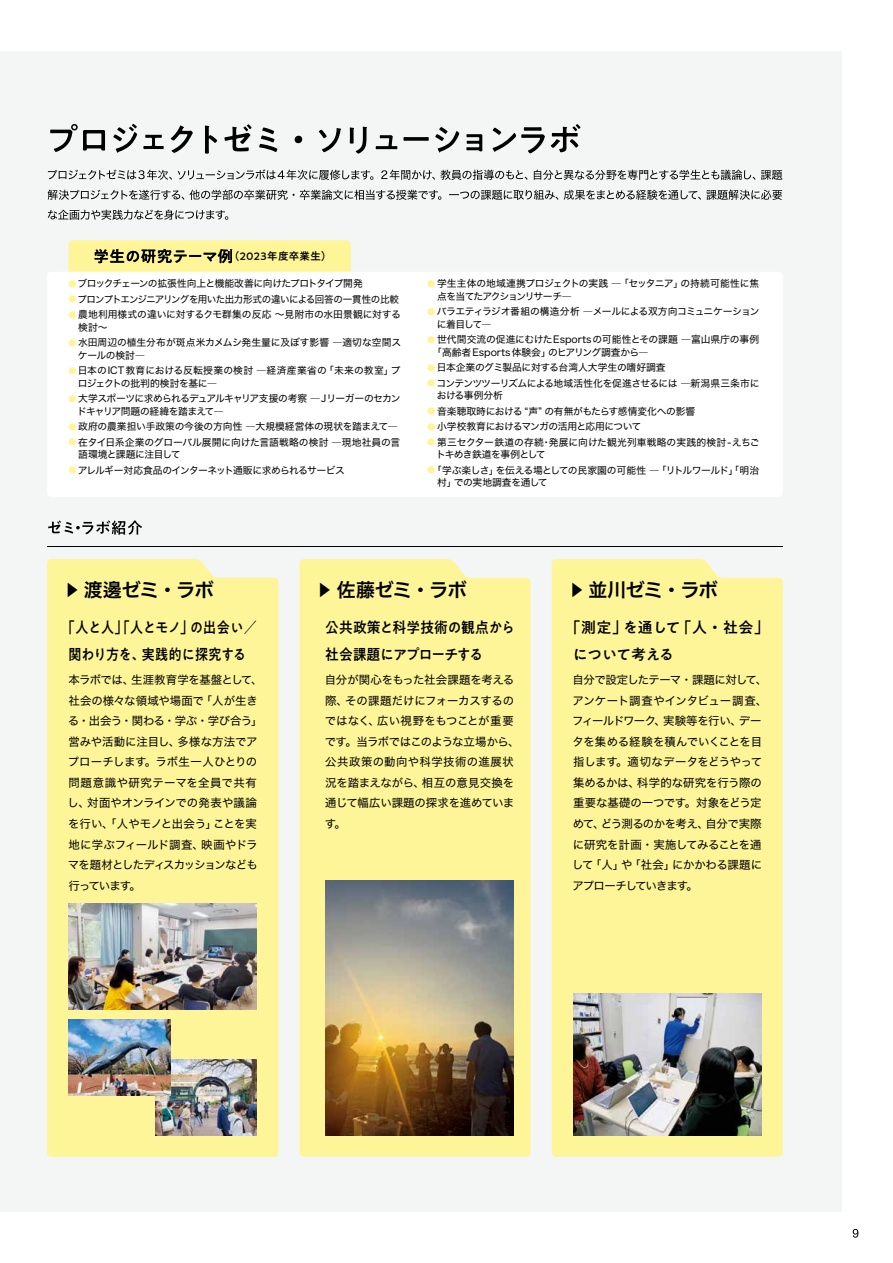
<style>
.page{position:relative;width:893px;height:1263px;background:#fff}
.page>*{position:absolute;margin:0;border:0;box-sizing:border-box;transform-origin:0 0}
.t1{font:18.9px "Hiragino UD Sans F Std N W6";letter-spacing:-.035em;color:#000}
.t2{font:500 15px/27px "PA1 Gothic Std N";letter-spacing:-.02em;color:#000;text-align:center;scale:.87 1}
.t3{font:500 15px/27px "PA1 Gothic Std N";letter-spacing:-.02em;color:#000;scale:.92 1}
.t4{font:500 15px/27px "PA1 Gothic Std N";letter-spacing:-.02em;color:#000}
.t5{font:11.4px/20.5px "Hira Kaku Std N W4";letter-spacing:-.015em;color:#000}
.t6{font:500 10.5px "PA1 Gothic Std N";letter-spacing:.03em;color:#000}
.t7{font:9.75px/12.5px "Hira Kaku Std N W4";letter-spacing:-.03em;color:#000}
.t8{font:9.75px/12.5px "Hira Kaku Std N W4";color:#000}
.t9{font:9.75px/12.5px "Hira Kaku Std N W4";letter-spacing:-.01em;color:#000}
.t10{font:9.75px "Hira Kaku Std N W4";letter-spacing:-.055em;color:#000}
.t11{font:9.75px/12.5px "Hira Kaku Std N W4";letter-spacing:-.05em;color:#000}
.t12{font:9.75px/12.5px "Hira Kaku Std N W4";letter-spacing:.005em;color:#000}
.t13{font:9.75px "Hira Kaku Std N W4";letter-spacing:-.07em;color:#000}
.t14{font:9.75px "Hira Kaku Std N W4";letter-spacing:-.06em;color:#000}
.s1{font-size:15.6px}
.s2{font-size:8.25px;color:#fef598}
.s3{font-family:"UD Shin Go Pr 6 N";font-weight:700;font-size:15.9px}
</style>
<div class="page">
<div style="left:0;top:51px;width:842px;height:1161px;background:#f3f6f5"></div>
<div style="left:552px;top:559px;width:231px;height:598px;background:#fef598"></div>
<div style="left:299px;top:559px;width:232px;height:598px;background:#fef598"></div>
<svg style="left:50px;top:124px;width:55px;height:28px"></svg>
<svg style="left:113px;top:124px;width:24px;height:29px"></svg>
<svg style="left:143px;top:135px;width:21px;height:14px"></svg>
<svg style="left:171px;top:125px;width:22px;height:28px"></svg>
<svg style="left:205px;top:126px;width:12px;height:28px"></svg>
<svg style="left:224px;top:124px;width:28px;height:27px"></svg>
<svg style="left:259px;top:127px;width:18px;height:25px"></svg>
<div style="left:295px;top:136px;width:7px;height:7px;background:#000;border-radius:50%"></div>
<svg style="left:319px;top:128px;width:22px;height:24px"></svg>
<svg style="left:350px;top:127px;width:17px;height:27px"></svg>
<svg style="left:376px;top:135px;width:21px;height:14px"></svg>
<svg style="left:403px;top:137px;width:26px;height:4px"></svg>
<svg style="left:435px;top:127px;width:24px;height:25px"></svg>
<svg style="left:466px;top:134px;width:16px;height:17px"></svg>
<svg style="left:493px;top:127px;width:52px;height:26px"></svg>
<svg style="left:551px;top:124px;width:29px;height:28px"></svg>
<div style="left:47px;top:559px;width:231px;height:598px;background:#fef598"></div>
<svg style="left:48px;top:170px;width:124px;height:10px"></svg>
<svg style="left:178px;top:169px;width:195px;height:11px"></svg>
<svg style="left:381px;top:170px;width:147px;height:10px"></svg>
<svg style="left:534px;top:170px;width:221px;height:10px"></svg>
<svg style="left:761px;top:170px;width:21px;height:10px"></svg>
<svg style="left:48px;top:190px;width:393px;height:10px"></svg>
<svg style="left:449px;top:190px;width:109px;height:10px"></svg>
<svg style="left:564px;top:190px;width:218px;height:10px"></svg>
<svg style="left:48px;top:210px;width:180px;height:10px"></svg>
<svg style="left:48px;top:520px;width:94px;height:15px"></svg>
<svg style="left:47px;top:546px;width:736px;height:1px"></svg>
<div style="left:68px;top:240px;width:283px;height:42px;background:#fef598;border-radius:4px"></div>
<svg style="left:95px;top:249px;width:137px;height:14px"></svg>
<div style="left:47px;top:272px;width:736px;height:225px;background:#fff;border-radius:4px"></div>
<svg style="left:853px;top:1229px;width:5px;height:8px"></svg>
<img style="left:68px;top:903px;width:189px;height:106px">
<img style="left:325px;top:880px;width:189px;height:255px">
<img style="left:155px;top:1059px;width:102px;height:76px">
<img style="left:68px;top:1019px;width:102px;height:76px">
<img style="left:573px;top:994px;width:189px;height:141px">
<p class="t6" style="left:93px;top:250px;width:240px"><span class="s1">学生の研究テーマ例</span>（2023年度卒業生）</p>
<p class="t13" style="left:68px;top:276px;width:296px"><span class="s2">●</span> ブロックチェーンの拡張性向上と機能改善に向けたプロトタイプ開発</p>
<p class="t10" style="left:68px;top:292px;width:332px"><span class="s2">●</span> プロンプトエンジニアリングを用いた出力形式の違いによる回答の一貫性の比較</p>
<p class="t9" style="left:78px;top:308px;width:324px;text-indent:-10px"><span class="s2">●</span> 農地利用様式の違いに対するクモ群集の反応 ～見附市の水田景観に対する検討～</p>
<p class="t9" style="left:78px;top:336px;width:325px;text-indent:-10px"><span class="s2">●</span> 水田周辺の植生分布が斑点米カメムシ発生量に及ぼす影響 ―適切な空間スケールの検討―</p>
<p class="t12" style="left:78px;top:364px;width:324px;text-indent:-10px"><span class="s2">●</span> 日本のICT教育における反転授業の検討 ―経済産業省の「未来の教室」プロジェクトの批判的検討を基に―</p>
<p class="t11" style="left:77px;top:392px;width:325px;text-indent:-9px"><span class="s2">●</span> 大学スポーツに求められるデュアルキャリア支援の考察 ―Jリーガーのセカンドキャリア問題の経緯を踏まえて―</p>
<p class="t7" style="left:68px;top:420px;width:331px"><span class="s2">●</span> 政府の農業担い手政策の今後の方向性 ―大規模経営体の現状を踏まえて―</p>
<p class="t7" style="left:78px;top:436px;width:324px;text-indent:-10px"><span class="s2">●</span> 在タイ日系企業のグローバル展開に向けた言語戦略の検討 ―現地社員の言語環境と課題に注目して</p>
<p class="t10" style="left:68px;top:463px;width:278px"><span class="s2">●</span> アレルギー対応食品のインターネット通販に求められるサービス</p>
<p class="t7" style="left:437px;top:277px;width:324px;text-indent:-10px"><span class="s2">●</span> 学生主体の地域連携プロジェクトの実践 ―「セッタニア」の持続可能性に焦点を当てたアクションリサーチ―</p>
<p class="t7" style="left:437px;top:305px;width:324px;text-indent:-10px"><span class="s2">●</span> バラエティラジオ番組の構造分析 ―メールによる双方向コミュニケーションに着目して―</p>
<p class="t8" style="left:432px;top:333px;width:328px;text-indent:-5px"><span class="s2">●</span> 世代間交流の促進にむけたEsportsの可能性とその課題 ―富山県庁の事例「高齢者Esports体験会」のヒアリング調査から―</p>
<p class="t7" style="left:427px;top:361px;width:240px"><span class="s2">●</span> 日本企業のグミ製品に対する台湾人大学生の嗜好調査</p>
<p class="t7" style="left:437px;top:377px;width:324px;text-indent:-10px"><span class="s2">●</span> コンテンツツーリズムによる地域活性化を促進させるには ―新潟県三条市における事例分析</p>
<p class="t7" style="left:427px;top:405px;width:270px"><span class="s2">●</span> 音楽聴取時における “声” の有無がもたらす感情変化への影響</p>
<p class="t14" style="left:427px;top:419px;width:215px"><span class="s2">●</span> 小学校教育におけるマンガの活用と応用について</p>
<p class="t8" style="left:436px;top:436px;width:325px;text-indent:-9px"><span class="s2">●</span> 第三セクター鉄道の存続･発展に向けた観光列車戦略の実践的検討-えちごトキめき鉄道を事例として</p>
<p class="t7" style="left:437px;top:464px;width:324px;text-indent:-10px"><span class="s2">●</span> 「学ぶ楽しさ」を伝える場としての民家園の可能性 ―「リトルワールド」「明治村」での実地調査を通して</p>
<h1 class="t1" style="left:64px;top:576px;width:151px"><span class="s3">▶</span> 渡邊ゼミ・ラボ</h1>
<h1 class="t1" style="left:317px;top:576px;width:152px"><span class="s3">▶</span> 佐藤ゼミ・ラボ</h1>
<h2 class="t2" style="left:62px;top:616px;width:226px">「人と人」「人とモノ」の出会い／関わり方を、実践的に探究する</h2>
<p class="t5" style="left:68px;top:670px;width:197px">本ラボでは、生涯教育学を基盤として、社会の様々な領域や場面で「人が生きる・出会う・関わる・学ぶ・学び合う」営みや活動に注目し、多様な方法でアプローチします。ラボ生一人ひとりの問題意識や研究テーマを全員で共有し、対面やオンラインでの発表や議論を行い、「人やモノと出会う」ことを実地に学ぶフィールド調査、映画やドラマを題材としたディスカッションなども行っています。</p>
<h2 class="t3" style="left:325px;top:616px;width:208px">公共政策と科学技術の観点から社会課題にアプローチする</h2>
<p class="t5" style="left:325px;top:670px;width:196px">自分が関心をもった社会課題を考える際、その課題だけにフォーカスするのではなく、広い視野をもつことが重要です。当ラボではこのような立場から、公共政策の動向や科学技術の進展状況を踏まえながら、相互の意見交換を通じて幅広い課題の探求を進めています。</p>
<h1 class="t1" style="left:569px;top:576px;width:150px"><span class="s3">▶</span> 並川ゼミ・ラボ</h1>
<h2 class="t4" style="left:573px;top:616px;width:198px;text-indent:-7px">「測定」を通して「人・社会」について考える</h2>
<p class="t5" style="left:572px;top:670px;width:197px">自分で設定したテーマ・課題に対して、アンケート調査やインタビュー調査、フィールドワーク、実験等を行い、データを集める経験を積んでいくことを目指します。適切なデータをどうやって集めるかは、科学的な研究を行う際の重要な基礎の一つです。対象をどう定めて、どう測るのかを考え、自分で実際に研究を計画・実施してみることを通して「人」や「社会」にかかわる課題にアプローチしていきます。</p>
</div>
